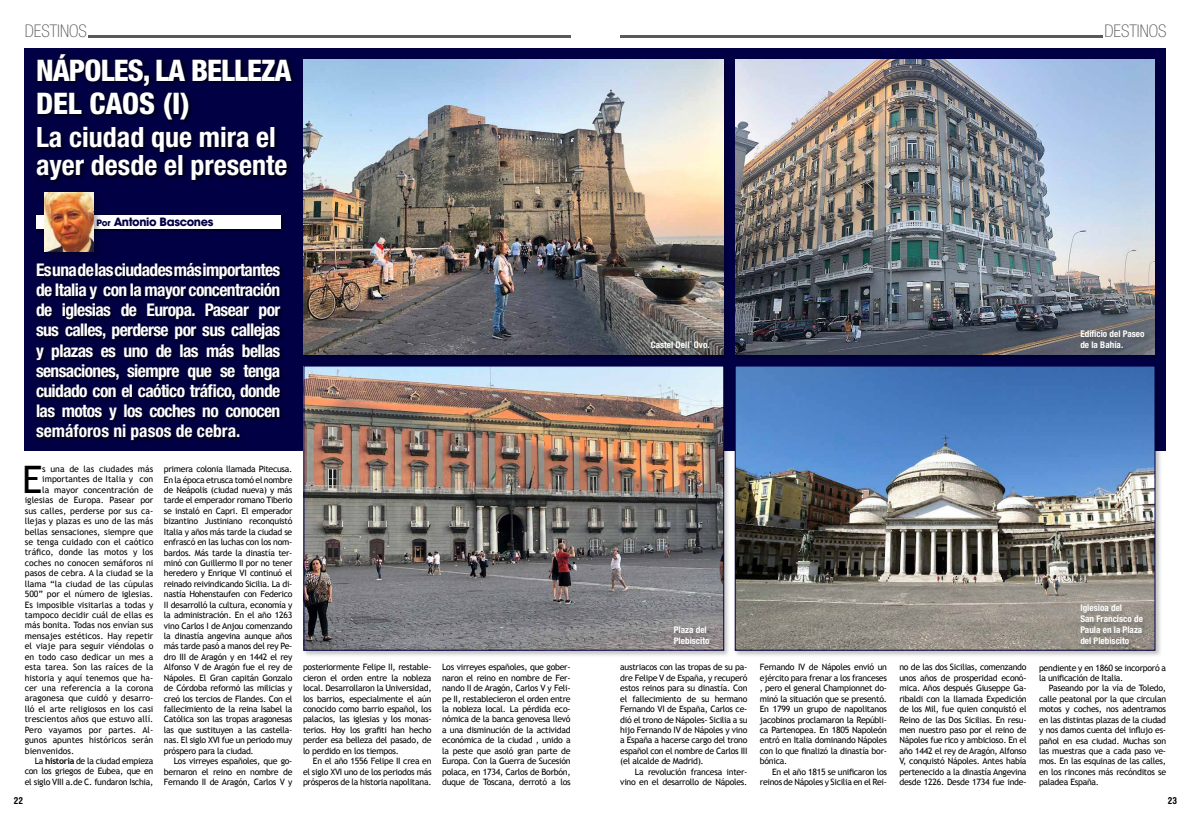
<style>
.page{position:relative;width:1191px;height:814px;background:#fff}
.page>*{position:absolute;margin:0;border:0;box-sizing:border-box;transform-origin:0 0}
.t1{font:37.89px "Trebuchet MS";color:#000}
.t2{font:800 condensed 29.75px/33.2px "Helvetica Neue LT Std";letter-spacing:-.03em;color:#fff}
.t3{font:700 condensed 28px/28px "Helvetica Neue LT Std";color:#fff}
.t4{font:700 condensed 17.5px/20.1px "Helvetica Neue LT Std";letter-spacing:-.035em;color:#fff;text-align:justify}
.t5{font:100 condensed 17.5px "Helvetica Neue LT Std";color:#58595b}
.t6{font:700 11.38px "ITC Avant Garde Std";letter-spacing:-.03em;color:#020044}
.t7{font:700 condensed 9.62px "Helvetica Rounded LT Std";color:#000}
.t8{font:700 condensed 9.19px/10.9px "Helvetica Neue LT Std";color:#fff}
.t9{font:8.75px/10.4px "Trebuchet MS";letter-spacing:-.03em;color:#000;text-align:justify}
.t10{font:8.75px "Trebuchet MS";color:#000}
.s1{font-size:8.75px}
.s2{font-weight:700}
</style>
<div class="page">
<hr style="left:89px;top:35px;width:481px;height:3px;background:#58595b">
<hr style="left:620px;top:35px;width:482px;height:3px;background:#58595b">
<div style="left:25px;top:48px;width:1141px;height:402px;background:#020044"></div>
<div style="left:34px;top:52px;width:263px;height:134px;background:#000;opacity:.8"></div>
<div style="left:33px;top:212px;width:254px;height:23px;background:#000;opacity:.8"></div>
<div style="left:36px;top:215px;width:244px;height:13px;background:#fff"></div>
<div style="left:43px;top:191px;width:59px;height:68px;background:#000;opacity:.3"></div>
<img style="left:44px;top:192px;width:50px;height:59px">
<div style="left:34px;top:261px;width:252px;height:185px;background:#000;opacity:.8"></div>
<div style="left:302px;top:58px;width:428px;height:304px;background:#000;opacity:.25"></div>
<img style="left:303px;top:60px;width:420px;height:295px">
<div style="left:734px;top:58px;width:427px;height:304px;background:#000;opacity:.25"></div>
<img style="left:735px;top:60px;width:420px;height:295px">
<div style="left:302px;top:364px;width:429px;height:293px;background:#000;opacity:.25"></div>
<img style="left:305px;top:367px;width:417px;height:281px">
<div style="left:303px;top:365px;width:421px;height:285px;border:1px solid #020044"></div>
<div style="left:733px;top:364px;width:429px;height:293px;background:#000;opacity:.25"></div>
<img style="left:737px;top:367px;width:416px;height:281px">
<div style="left:735px;top:365px;width:420px;height:285px;border:1px solid #020044"></div>
<div style="left:1079px;top:328px;width:71px;height:26px;background:#000;opacity:.25"></div>
<div style="left:1079px;top:603px;width:70px;height:47px;background:#000;opacity:.25"></div>
<div style="left:650px;top:340px;width:65px;height:15px;background:#000;opacity:.25"></div>
<div style="left:673px;top:625px;width:43px;height:25px;background:#000;opacity:.25"></div>
<h3 class="t5" style="left:25px;top:21px;width:64px">DESTINOS</h3>
<h3 class="t5" style="left:1104px;top:21px;width:64px">DESTINOS</h3>
<h2 class="t2" style="left:36px;top:53px;width:257px">NÁPOLES, LA BELLEZA<br>DEL CAOS (I)</h2>
<h3 class="t3" style="left:36px;top:123px;width:253px">La ciudad que mira el ayer desde el presente</h3>
<h3 class="t6" style="left:97px;top:214px;width:118px"><span class="s1">Por</span> Antonio Bascones</h3>
<p class="t4" style="left:36px;top:259px;width:246px">Es una de las ciudades más importantes de Italia y con la mayor concentración de iglesias de Europa. Pasear por sus calles, perderse por sus callejas y plazas es uno de las más bellas sensaciones, siempre que se tenga cuidado con el caótico tráfico, donde las motos y los coches no conocen semáforos ni pasos de cebra.</p>
<h1 class="t1" style="left:22px;top:457px;width:22px">E</h1>
<p class="t10" style="left:42px;top:464px;width:113px">s una de las ciudades más</p>
<p class="t10" style="left:42px;top:474px;width:113px">importantes de Italia y con</p>
<p class="t10" style="left:42px;top:484px;width:113px">la mayor concentración de</p>
<p class="t10" style="left:25px;top:495px;width:130px">iglesias de Europa. Pasear por</p>
<p class="t10" style="left:25px;top:505px;width:130px">sus calles, perderse por sus ca-</p>
<p class="t10" style="left:25px;top:516px;width:130px">llejas y plazas es uno de las más</p>
<p class="t10" style="left:25px;top:526px;width:130px">bellas sensaciones, siempre que</p>
<p class="t10" style="left:25px;top:536px;width:130px">se tenga cuidado con el caótico</p>
<p class="t10" style="left:25px;top:547px;width:130px">tráfico, donde las motos y los</p>
<p class="t10" style="left:25px;top:557px;width:130px">coches no conocen semáforos ni</p>
<p class="t10" style="left:25px;top:568px;width:130px">pasos de cebra. A la ciudad se la</p>
<p class="t10" style="left:25px;top:578px;width:130px">llama “la ciudad de las cúpulas</p>
<p class="t10" style="left:25px;top:589px;width:130px">500” por el número de iglesias.</p>
<p class="t10" style="left:25px;top:599px;width:130px">Es imposible visitarlas a todas y</p>
<p class="t10" style="left:25px;top:609px;width:130px">tampoco decidir cuál de ellas es</p>
<p class="t10" style="left:25px;top:620px;width:130px">más bonita. Todas nos envían sus</p>
<p class="t10" style="left:25px;top:630px;width:130px">mensajes estéticos. Hay repetir</p>
<p class="t10" style="left:25px;top:641px;width:130px">el viaje para seguir viéndolas o</p>
<p class="t10" style="left:25px;top:651px;width:130px">en todo caso dedicar un mes a</p>
<p class="t10" style="left:25px;top:662px;width:130px">esta tarea. Son las raíces de la</p>
<p class="t10" style="left:25px;top:672px;width:130px">historia y aquí tenemos que ha-</p>
<p class="t10" style="left:25px;top:682px;width:130px">cer una referencia a la corona</p>
<p class="t10" style="left:25px;top:693px;width:130px">aragonesa que cuidó y desarro-</p>
<p class="t10" style="left:25px;top:703px;width:130px">lló el arte religiosos en los casi</p>
<p class="t10" style="left:25px;top:714px;width:130px">trescientos años que estuvo allí.</p>
<p class="t10" style="left:25px;top:724px;width:130px">Pero vayamos por partes. Al-</p>
<p class="t10" style="left:25px;top:734px;width:130px">gunos apuntes históricos serán</p>
<p class="t10" style="left:25px;top:745px;width:51px">bienvenidos.</p>
<p class="t9" style="left:35px;top:755px;width:120px">La <span class="s2">historia</span> de la ciudad empieza</p>
<p class="t9" style="left:25px;top:766px;width:130px">con los griegos de Eubea, que en</p>
<p class="t9" style="left:25px;top:776px;width:130px">el siglo VIII a.de C. fundaron Ischia,</p>
<p class="t9" style="left:164px;top:464px;width:130px">primera colonia llamada Pitecusa.<br>En la época etrusca tomó el nombre de Neápolis (ciudad nueva) y más tarde el emperador romano Tiberio se instaló en Capri. El emperador bizantino Justiniano reconquistó Italia y años más tarde la ciudad se enfrascó en las luchas con los nom&shy;bardos. Más tarde la dinastía ter&shy;minó con Guillermo II por no tener heredero y Enrique VI continuó el reinado reivindicando Sicilia. La di&shy;nastía Hohenstaufen con Federico II desarrolló la cultura, economía y la administración. En el año 1263 vino Carlos I de Anjou comenzando la dinastía angevina aunque años más tarde pasó a manos del rey Pe&shy;dro III de Aragón y en 1442 el rey Alfonso V de Aragón fue el rey de Nápoles. El Gran capitán Gonzalo de Córdoba reformó las milicias y creó los tercios de Flandes. Con el fallecimiento de la reina Isabel la Católica son las tropas aragonesas las que sustituyen a las castella&shy;nas. El siglo XVI fue un periodo muy próspero para la ciudad.</p>
<p class="t9" style="left:164px;top:755px;width:130px;text-indent:10px">Los virreyes españoles, que go&shy;bernaron el reino en nombre de Fernando II de Aragón, Carlos V y</p>
<p class="t9" style="left:303px;top:662px;width:130px">posteriormente Felipe II, restable&shy;cieron el orden entre la nobleza local. Desarrollaron la Universidad, los barrios, especialmente el aún conocido como barrio español, los palacios, las iglesias y los monas&shy;terios. Hoy los grafiti han hecho perder esa belleza del pasado, de lo perdido en los tiempos.</p>
<p class="t9" style="left:303px;top:756px;width:130px;text-indent:10px">En el año 1556 Felipe II crea en el siglo XVI uno de los periodos más prósperos de la historia napolitana.</p>
<p class="t8" style="left:651px;top:339px;width:60px">Castel Dell´ Ovo.</p>
<p class="t8" style="left:674px;top:624px;width:37px">Plaza del<br>Plebiscito</p>
<p class="t9" style="left:442px;top:662px;width:130px">Los virreyes españoles, que gober&shy;naron el reino en nombre de Fer&shy;nando II de Aragón, Carlos V y Feli&shy;pe II, restablecieron el orden entre la nobleza local. La pérdida eco&shy;nómica de la banca genovesa llevó a una disminución de la actividad económica de la ciudad , unido a la peste que asoló gran parte de Europa. Con la Guerra de Sucesión polaca, en 1734, Carlos de Borbón, duque de Toscana, derrotó a los</p>
<p class="t9" style="left:620px;top:662px;width:129px">austriacos con las tropas de su pa&shy;dre Felipe V de España, y recuperó estos reinos para su dinastía. Con el fallecimiento de su hermano Fernando VI de España, Carlos ce&shy;dió el trono de Nápoles- Sicilia a su hijo Fernando IV de Nápoles y vino a España a hacerse cargo del trono español con el nombre de Carlos III (el alcalde de Madrid).</p>
<p class="t9" style="left:620px;top:766px;width:129px;text-align:right">La revolución francesa inter&shy;vino en el desarrollo de Nápoles.</p>
<p class="t8" style="left:1080px;top:328px;width:66px">Edificio del Paseo de la Bahía.</p>
<p class="t9" style="left:760px;top:662px;width:129px">Fernando IV de Nápoles envió un ejército para frenar a los franceses , pero el general Championnet do&shy;minó la situación que se presentó.<br>En 1799 un grupo de napolitanos jacobinos proclamaron la Repúbli&shy;ca Partenopea. En 1805 Napoleón entró en Italia dominando Nápoles con lo que finalizó la dinastía bor&shy;bónica.</p>
<p class="t9" style="left:760px;top:766px;width:129px;text-align:right">En el año 1815 se unificaron los reinos de Nápoles y Sicilia en el Rei-</p>
<p class="t8" style="left:1080px;top:602px;width:64px">Iglesioa del<br>San Francisco de<br>Paula en la Plaza del Plebiscito</p>
<p class="t9" style="left:899px;top:662px;width:129px">no de las dos Sicilias, comenzando unos años de prosperidad econó&shy;mica. Años después Giuseppe Ga&shy;ribaldi con la llamada Expedición de los Mil, fue quien conquistó el Reino de las Dos Sicilias. En resu&shy;men nuestro paso por el reino de Nápoles fue rico y ambicioso. En el año 1442 el rey de Aragón, Alfonso V, conquistó Nápoles. Antes había pertenecido a la dinastía Angevina desde 1226. Desde 1734 fue inde-</p>
<p class="t9" style="left:1039px;top:662px;width:129px">pendiente y en 1860 se incorporó a la unificación de Italia.</p>
<p class="t9" style="left:1039px;top:683px;width:129px;text-indent:10px">Paseando por la vía de Toledo, calle peatonal por la que circulan motos y coches, nos adentramos en las distintas plazas de la ciudad y nos damos cuenta del influjo es&shy;pañol en esa ciudad. Muchas son las muestras que a cada paso ve&shy;mos. En las esquinas de las calles, en los rincones más recónditos se paladea España.</p>
<p class="t7" style="left:14px;top:794px;width:11px">22</p>
<p class="t7" style="left:1167px;top:794px;width:11px">23</p>
</div>
